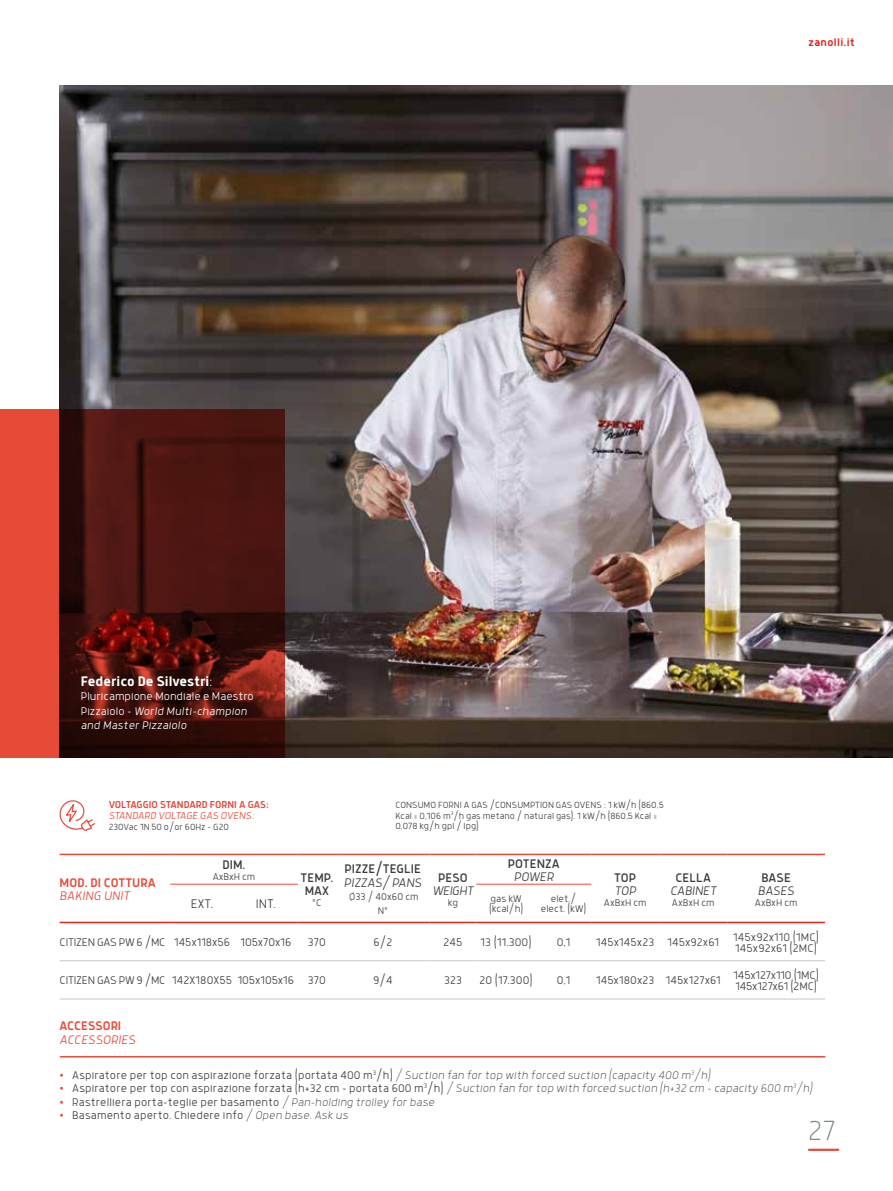
<style>
.page{position:relative;width:893px;height:1191px;background:#fff}
.page>*{position:absolute;margin:0;border:0;box-sizing:border-box;transform-origin:0 0}
.t1{font:200 30px "Anteb";color:#7d868c}
.t2{font:700 15px "Anteb Alt";color:#fff}
.t3{font:13.5px/13.5px "Anteb";color:#3c3c3b;text-align:center}
.t4{font:italic 300 13.5px "Anteb";letter-spacing:-.01em;color:#3c3c3b}
.t5{font:500 13.5px "Anteb";color:#e84a38}
.t6{font:italic 300 13.5px "Anteb";color:#e84a38}
.t7{font:300 13.5px "Anteb";color:#3c3c3b}
.t8{font:300 12px/13.5px "Anteb Alt";letter-spacing:.01em;color:#3c3c3b}
.t9{font:300 12px "Anteb";letter-spacing:.01em;color:#3c3c3b}
.t10{font:300 12px/14.4px "Anteb Alt";color:#fff}
.t11{font:300 12px "Anteb";letter-spacing:-.01em;color:#3c3c3b}
.t12{font:500 12px "Anteb";letter-spacing:.03em;color:#e2241c}
.t13{font:500 10.95px "Anteb";color:#e84a38}
.t14{font:italic 300 10.95px "Anteb";color:#e84a38}
.t15{font:300 10.5px/13.5px "Anteb";color:#3c3c3b;text-align:center}
.t16{font:300 9.75px/10.9px "Anteb";color:#3c3c3b}
.s1{font-weight:300}
.s2{font-style:italic}
.s3{font-weight:900;font-size:15px;color:#e84a38}
.s4{font-weight:200;font-style:italic}
</style>
<div class="page">
<hr style="left:809px;top:1148px;width:29px;height:2px;background:#e84a38">
<img style="left:60px;top:85px;width:833px;height:672px">
<svg style="left:0;top:408px;width:285px;height:349px;background:#681f17"></svg>
<hr style="left:60px;top:960px;width:110px;height:1px;background:#c2c7ca">
<hr style="left:60px;top:998px;width:110px;height:1px;background:#c2c7ca">
<hr style="left:170px;top:960px;width:64px;height:1px;background:#c2c7ca">
<hr style="left:170px;top:998px;width:64px;height:1px;background:#c2c7ca">
<hr style="left:234px;top:960px;width:64px;height:1px;background:#c2c7ca">
<hr style="left:234px;top:998px;width:64px;height:1px;background:#c2c7ca">
<hr style="left:298px;top:960px;width:38px;height:1px;background:#c2c7ca">
<hr style="left:298px;top:998px;width:38px;height:1px;background:#c2c7ca">
<hr style="left:336px;top:960px;width:94px;height:1px;background:#c2c7ca">
<hr style="left:336px;top:998px;width:94px;height:1px;background:#c2c7ca">
<hr style="left:430px;top:960px;width:46px;height:1px;background:#c2c7ca">
<hr style="left:430px;top:998px;width:46px;height:1px;background:#c2c7ca">
<hr style="left:476px;top:960px;width:60px;height:1px;background:#c2c7ca">
<hr style="left:476px;top:998px;width:60px;height:1px;background:#c2c7ca">
<hr style="left:536px;top:960px;width:55px;height:1px;background:#c2c7ca">
<hr style="left:536px;top:998px;width:55px;height:1px;background:#c2c7ca">
<hr style="left:591px;top:960px;width:68px;height:1px;background:#c2c7ca">
<hr style="left:591px;top:998px;width:68px;height:1px;background:#c2c7ca">
<hr style="left:659px;top:960px;width:68px;height:1px;background:#c2c7ca">
<hr style="left:659px;top:998px;width:68px;height:1px;background:#c2c7ca">
<hr style="left:727px;top:960px;width:98px;height:1px;background:#c2c7ca">
<hr style="left:727px;top:998px;width:98px;height:1px;background:#c2c7ca">
<hr style="left:60px;top:853px;width:110px;height:2px;background:#e84a38">
<hr style="left:170px;top:853px;width:64px;height:2px;background:#e84a38">
<hr style="left:234px;top:853px;width:64px;height:2px;background:#e84a38">
<hr style="left:298px;top:853px;width:38px;height:2px;background:#e84a38">
<hr style="left:336px;top:853px;width:94px;height:2px;background:#e84a38">
<hr style="left:430px;top:853px;width:46px;height:2px;background:#e84a38">
<hr style="left:476px;top:853px;width:60px;height:2px;background:#e84a38">
<hr style="left:536px;top:853px;width:55px;height:2px;background:#e84a38">
<hr style="left:591px;top:853px;width:68px;height:2px;background:#e84a38">
<hr style="left:659px;top:853px;width:68px;height:2px;background:#e84a38">
<hr style="left:727px;top:853px;width:98px;height:2px;background:#e84a38">
<hr style="left:170px;top:883px;width:64px;height:1px;background:#e84a38">
<hr style="left:234px;top:883px;width:64px;height:1px;background:#e84a38">
<hr style="left:476px;top:883px;width:60px;height:1px;background:#e84a38">
<hr style="left:536px;top:883px;width:55px;height:1px;background:#e84a38">
<hr style="left:60px;top:921px;width:110px;height:2px;background:#e2241c">
<hr style="left:170px;top:921px;width:64px;height:2px;background:#e2241c">
<hr style="left:234px;top:921px;width:64px;height:2px;background:#e2241c">
<hr style="left:298px;top:921px;width:38px;height:2px;background:#e2241c">
<hr style="left:336px;top:921px;width:94px;height:2px;background:#e2241c">
<hr style="left:430px;top:921px;width:46px;height:2px;background:#e2241c">
<hr style="left:476px;top:921px;width:60px;height:2px;background:#e2241c">
<hr style="left:536px;top:921px;width:55px;height:2px;background:#e2241c">
<hr style="left:591px;top:921px;width:68px;height:2px;background:#e2241c">
<hr style="left:659px;top:921px;width:68px;height:2px;background:#e2241c">
<hr style="left:727px;top:921px;width:98px;height:2px;background:#e2241c">
<svg style="left:59px;top:800px;width:36px;height:31px"></svg>
<hr style="left:60px;top:1056px;width:765px;height:1px;background:#e84a38">
<p class="t12" style="left:809px;top:35px;width:48px">zanolli.it</p>
<p class="t2" style="left:81px;top:672px;width:134px">Federico De Silvestri<span class="s1">:</span></p>
<p class="t10" style="left:81px;top:689px;width:174px">Pluricampione Mondiale e Maestro<br>Pizzaiolo - <span class="s2">World Multi-champion and Master Pizzaiolo</span></p>
<p class="t13" style="left:109px;top:798px;width:162px">VOLTAGGIO STANDARD FORNI A GAS:</p>
<p class="t14" style="left:109px;top:809px;width:147px">STANDARD VOLTAGE GAS OVENS:</p>
<p class="t16" style="left:109px;top:821px;width:122px">230Vac 1N 50 o/or 60Hz – G20</p>
<p class="t16" style="left:395px;top:799px;width:270px">CONSUMO FORNI A GAS /CONSUMPTION GAS OVENS : 1 kW/h (860,5<br>Kcal = 0,106 m<sup>3</sup>/h gas metano / natural gas). 1 kW/h (860,5 Kcal =<br>0,078 kg/h gpl / Ipg)</p>
<p class="t5" style="left:60px;top:874px;width:97px">MOD. DI COTTURA</p>
<p class="t6" style="left:60px;top:888px;width:72px">BAKING UNIT</p>
<p class="t3" style="left:223px;top:858px;width:24px">DIM.</p>
<p class="t15" style="left:213px;top:869px;width:44px">AxBxH cm</p>
<p class="t3" style="left:301px;top:870px;width:34px">TEMP.<br>MAX</p>
<p class="t15" style="left:312px;top:895px;width:11px">°C</p>
<p class="t7" style="left:191px;top:896px;width:24px">EXT.</p>
<p class="t7" style="left:256px;top:896px;width:21px">INT.</p>
<p class="t3" style="left:345px;top:862px;width:78px">PIZZE/TEGLIE</p>
<p class="t4" style="left:344px;top:874px;width:79px">PIZZAS/ PANS</p>
<p class="t15" style="left:349px;top:890px;width:71px">Ø33 / 40x60 cm<br>N°</p>
<p class="t3" style="left:438px;top:870px;width:31px">PESO</p>
<p class="t4" style="left:432px;top:883px;width:43px">WEIGHT</p>
<p class="t15" style="left:448px;top:895px;width:12px">kg</p>
<p class="t3" style="left:508px;top:856px;width:53px">POTENZA</p>
<p class="t4" style="left:514px;top:869px;width:41px">POWER</p>
<p class="t3" style="left:614px;top:870px;width:24px">TOP</p>
<p class="t4" style="left:614px;top:883px;width:23px">TOP</p>
<p class="t15" style="left:604px;top:895px;width:44px">AxBxH cm</p>
<p class="t3" style="left:675px;top:870px;width:37px">CELLA</p>
<p class="t4" style="left:670px;top:883px;width:48px">CABINET</p>
<p class="t15" style="left:672px;top:895px;width:44px">AxBxH cm</p>
<p class="t3" style="left:761px;top:870px;width:31px">BASE</p>
<p class="t4" style="left:758px;top:883px;width:38px">BASES</p>
<p class="t15" style="left:490px;top:891px;width:33px">gas kW</p>
<p class="t15" style="left:755px;top:895px;width:44px">AxBxH cm</p>
<p class="t15" style="left:489px;top:902px;width:36px">(kcal/h)</p>
<p class="t15" style="left:541px;top:893px;width:47px;line-height:10.5px">elet./ elect. (kW)</p>
<p class="t9" style="left:60px;top:935px;width:233px">CITIZEN GAS PW 6 /MC 145x118x56 105x70x16</p>
<p class="t9" style="left:308px;top:935px;width:19px">370</p>
<p class="t9" style="left:373px;top:935px;width:20px">6/2</p>
<p class="t9" style="left:444px;top:935px;width:20px">245</p>
<p class="t9" style="left:481px;top:935px;width:53px">13 (11.300)</p>
<p class="t9" style="left:557px;top:935px;width:15px">0,1</p>
<p class="t9" style="left:596px;top:935px;width:224px">145x145x23 145x92x61 145x92x110 (1MC)</p>
<p class="t9" style="left:735px;top:940px;width:83px">145x92x61 (2MC)</p>
<p class="t9" style="left:60px;top:973px;width:268px">CITIZEN GAS PW 9 /MC 142X180X55 105x105x16 370</p>
<p class="t9" style="left:373px;top:973px;width:21px">9/4</p>
<p class="t9" style="left:444px;top:973px;width:19px">323</p>
<p class="t9" style="left:480px;top:973px;width:55px">20 (17.300)</p>
<p class="t9" style="left:557px;top:973px;width:15px">0,1</p>
<p class="t9" style="left:596px;top:973px;width:224px">145x180x23 145x127x61 145x127x110 (1MC)</p>
<p class="t11" style="left:735px;top:979px;width:83px">145x127x61 (2MC)</p>
<p class="t5" style="left:60px;top:1017px;width:63px">ACCESSORI</p>
<p class="t6" style="left:60px;top:1031px;width:77px">ACCESSORIES</p>
<p class="t8" style="left:60px;top:1068px;width:754px"><span class="s3">·</span> Aspiratore per top con aspirazione forzata (portata 400 m<sup>3</sup>/h) <span class="s4">/ Suction fan for top with forced suction (capacity 400 m</span><sup>3</sup><span class="s4">/h)<br></span><span class="s3">·</span> Aspiratore per top con aspirazione forzata (h+32 cm - portata 600 m<sup>3</sup>/h) <span class="s4">/ Suction fan for top with forced suction (h+32 cm - capacity 600 m</span><sup>3</sup><span class="s4">/h) </span><span class="s3">·</span> Rastrelliera porta-teglie per basamento <span class="s4">/ Pan-holding trolley for base<br></span><span class="s3">·</span> Basamento aperto. Chiedere info <span class="s4">/ Open base. Ask us</span></p>
<h1 class="t1" style="left:808px;top:1113px;width:29px">27</h1>
</div>
